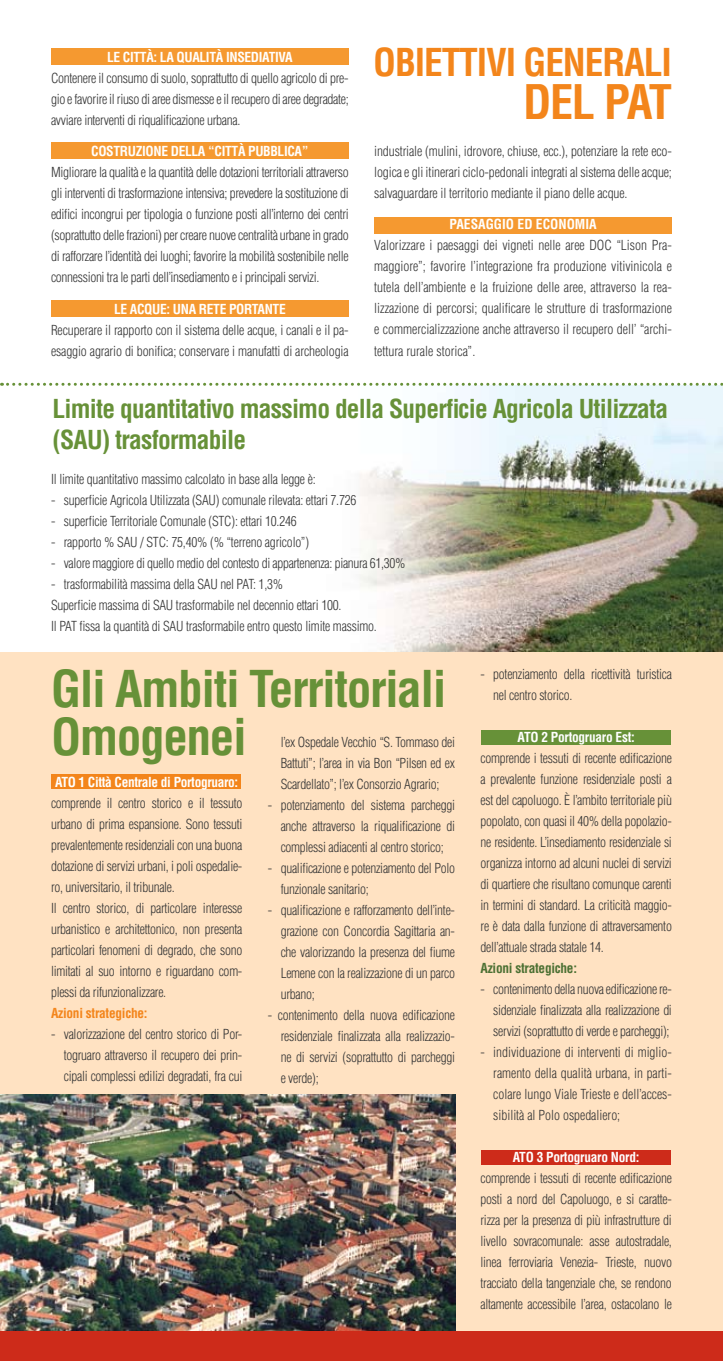
<style>
.page{position:relative;width:723px;height:1361px;background:#fff}
.page>*{position:absolute;margin:0;border:0;box-sizing:border-box;transform-origin:0 0}
.t1{font:700 condensed 49.5px/48px "Helvetica";letter-spacing:-.03em;color:#679138}
.t2{font:700 condensed 46.5px "Helvetica";letter-spacing:-.05em;color:#f3851b}
.t3{font:700 condensed 37.5px "Helvetica";letter-spacing:-.03em;color:#f3851b}
.t4{font:700 condensed 25.5px/30.6px "Helvetica";letter-spacing:-.03em;color:#679138}
.t5{font:300 condensed 13.5px/21px "Helvetica";letter-spacing:-.02em;color:#353535;text-align:justify}
.t6{font:700 condensed 13.5px "Helvetica";letter-spacing:-.025em;color:#fff}
.t7{font:700 condensed 13.5px "Helvetica";letter-spacing:-.02em;color:#f3851b}
.t8{font:700 condensed 13.5px "Helvetica";letter-spacing:-.02em;color:#4c7033}
</style>
<div class="page">
<img style="left:359px;top:386px;width:364px;height:266px">
<div style="left:374px;top:217px;width:298px;height:16px;background:#f59930"></div>
<div style="left:0;top:652px;width:723px;height:696px;background:#ffe2c2"></div>
<div style="left:51px;top:48px;width:298px;height:17px;background:#f59930"></div>
<div style="left:51px;top:142px;width:298px;height:17px;background:#f59930"></div>
<div style="left:51px;top:300px;width:298px;height:17px;background:#f59930"></div>
<svg style="left:2px;top:383px;width:721px;height:3px"></svg>
<img style="left:1px;top:1094px;width:454px;height:237px">
<div style="left:0;top:1331px;width:723px;height:30px;background:#cd2b1a"></div>
<div style="left:51px;top:774px;width:190px;height:15px;background:#f3851b"></div>
<div style="left:480px;top:730px;width:190px;height:15px;background:#679138"></div>
<div style="left:480px;top:1150px;width:190px;height:15px;background:#cd2b1a"></div>
<p class="t6" style="left:107px;top:49px;width:23px">Le città</p>
<p class="t6" style="left:153px;top:49px;width:31px">: la qualità</p>
<p class="t6" style="left:226px;top:49px;width:7px">insediativa</p>
<p class="t5" style="left:51px;top:67px;width:299px">Contenere il consumo di suolo, soprattutto di quello agricolo di pre&shy;gio e favorire il riuso di aree dismesse e il recupero di aree degradate; avviare interventi di riqualificazione urbana.</p>
<p class="t6" style="left:91px;top:143px;width:16px">Costruzione</p>
<p class="t6" style="left:171px;top:143px;width:8px">della</p>
<p class="t6" style="left:208px;top:143px;width:14px">“città</p>
<p class="t6" style="left:248px;top:143px;width:8px">pubblica</p>
<p class="t6" style="left:302px;top:143px;width:8px">”</p>
<p class="t5" style="left:51px;top:162px;width:299px">Migliorare la qualità e la quantità delle dotazioni territoriali attraverso gli interventi di trasformazione intensiva; prevedere la sostituzione di edifici incongrui per tipologia o funzione posti all’interno dei centri (soprattutto delle frazioni) per creare nuove centralità urbane in grado di rafforzare l’identità dei luoghi; favorire la mobilità sostenibile nelle connessioni tra le parti dell’insediamento e i principali servizi.</p>
<p class="t6" style="left:114px;top:301px;width:25px">Le acque</p>
<p class="t6" style="left:166px;top:301px;width:15px">: una</p>
<p class="t6" style="left:199px;top:301px;width:8px">rete</p>
<p class="t6" style="left:229px;top:301px;width:8px">portante</p>
<p class="t5" style="left:51px;top:319px;width:299px">Recuperare il rapporto con il sistema delle acque, i canali e il pa&shy;esaggio agrario di bonifica; conservare i manufatti di archeologia</p>
<h3 class="t3" style="left:373px;top:39px;width:300px">OBIETTIVI GENERALI</h3>
<h2 class="t2" style="left:523px;top:74px;width:150px">DEL PAT</h2>
<p class="t5" style="left:374px;top:140px;width:299px">industriale (mulini, idrovore, chiuse, ecc.), potenziare la rete eco&shy;logica e gli itinerari ciclo-pedonali integrati al sistema delle acque; salvaguardare il territorio mediante il piano delle acque.</p>
<p class="t6" style="left:449px;top:216px;width:16px">Paesaggio</p>
<p class="t6" style="left:517px;top:216px;width:27px">ed economia</p>
<p class="t5" style="left:374px;top:235px;width:299px">Valorizzare i paesaggi dei vigneti nelle aree DOC “Lison Pra&shy;maggiore”; favorire l’integrazione fra produzione vitivinicola e tutela dell’ambiente e la fruizione delle aree, attraverso la rea&shy;lizzazione di percorsi; qualificare le strutture di trasformazione e commercializzazione anche attraverso il recupero dell’ “archi&shy;tettura rurale storica”.</p>
<h3 class="t4" style="left:52px;top:393px;width:617px">Limite quantitativo massimo della Superficie Agricola Utilizzata (SAU) trasformabile</h3>
<p class="t5" style="left:51px;top:468px;width:266px">Il limite quantitativo massimo calcolato in base alla legge è:</p>
<p class="t5" style="left:51px;top:489px;width:307px">- superficie Agricola Utilizzata (SAU) comunale rilevata: ettari 7.726</p>
<p class="t5" style="left:51px;top:510px;width:247px">- superficie Territoriale Comunale (STC): ettari 10.246</p>
<p class="t5" style="left:51px;top:531px;width:260px">- rapporto % SAU / STC: 75,40% (% “terreno agricolo”)</p>
<p class="t5" style="left:51px;top:552px;width:356px">- valore maggiore di quello medio del contesto di appartenenza: pianura 61,30%</p>
<p class="t5" style="left:51px;top:573px;width:327px;text-align:left">- trasformabilità massima della SAU nel PAT: 1,3%<br>Superficie massima di SAU trasformabile nel decennio ettari 100.<br>Il PAT fissa la quantità di SAU trasformabile entro questo limite massimo.</p>
<h1 class="t1" style="left:51px;top:665px;width:397px">Gli Ambiti Territoriali<br>Omogenei</h1>
<p class="t5" style="left:281px;top:731px;width:176px">l’ex Ospedale Vecchio “S. Tommaso dei Battuti”; l’area in via Bon “Pilsen ed ex Scardellato”; l’ex Consorzio Agrario;</p>
<p class="t5" style="left:281px;top:794px;width:176px;text-indent:-13px">- potenziamento del sistema parcheggi anche attraverso la riqualificazione di complessi adiacenti al centro storico;</p>
<p class="t5" style="left:281px;top:857px;width:176px;text-indent:-13px">- qualificazione e potenziamento del Polo funzionale sanitario;</p>
<p class="t5" style="left:281px;top:899px;width:176px;text-indent:-13px">- qualificazione e rafforzamento dell’inte&shy;grazione con Concordia Sagittaria an&shy;che valorizzando la presenza del fiume Lemene con la realizzazione di un parco urbano;</p>
<p class="t5" style="left:281px;top:1004px;width:176px;text-indent:-13px">- contenimento della nuova edificazione residenziale finalizzata alla realizzazio&shy;ne di servizi (soprattutto di parcheggi e verde);</p>
<p class="t6" style="left:55px;top:773px;width:185px">ATO 1 Città Centrale di Portogruaro:</p>
<p class="t5" style="left:51px;top:792px;width:193px;text-align:left">comprende il centro storico e il tessuto urbano di prima espansione. Sono tessuti prevalentemente residenziali con una buona dotazione di servizi urbani, i poli ospedalie&shy;ro, universitario, il tribunale.<br>Il centro storico, di particolare interesse urbanistico e architettonico, non presenta particolari fenomeni di degrado, che sono limitati al suo intorno e riguardano com&shy;plessi da rifunzionalizzare.</p>
<p class="t7" style="left:51px;top:1004px;width:98px">Azioni strategiche:</p>
<p class="t5" style="left:64px;top:1023px;width:180px;text-indent:-13px">- valorizzazione del centro storico di Por&shy;togruaro attraverso il recupero dei prin&shy;cipali complessi edilizi degradati, fra cui</p>
<p class="t5" style="left:493px;top:663px;width:180px;text-indent:-13px">- potenziamento della ricettività turistica nel centro storico.</p>
<p class="t6" style="left:517px;top:728px;width:119px">ATO 2 Portogruaro Est:</p>
<p class="t5" style="left:480px;top:747px;width:193px">comprende i tessuti di recente edificazione a prevalente funzione residenziale posti a est del capoluogo. È l’ambito territoriale più popolato, con quasi il 40% della popolazio&shy;ne residente. L’insediamento residenziale si organizza intorno ad alcuni nuclei di servizi di quartiere che risultano comunque carenti in termini di standard. La criticità maggio&shy;re è data dalla funzione di attraversamento dell’attuale strada statale 14.</p>
<p class="t8" style="left:480px;top:959px;width:98px">Azioni strategiche:</p>
<p class="t5" style="left:493px;top:978px;width:180px;text-indent:-13px">- contenimento della nuova edificazione re&shy;sidenziale finalizzata alla realizzazione di servizi (soprattutto di verde e parcheggi);</p>
<p class="t5" style="left:493px;top:1041px;width:180px;text-indent:-13px">- individuazione di interventi di miglio&shy;ramento della qualità urbana, in parti&shy;colare lungo Viale Trieste e dell’acces&shy;sibilità al Polo ospedaliero;</p>
<p class="t6" style="left:513px;top:1148px;width:128px">ATO 3 Portogruaro Nord:</p>
<p class="t5" style="left:480px;top:1167px;width:193px">comprende i tessuti di recente edificazione posti a nord del Capoluogo, e si caratte&shy;rizza per la presenza di più infrastrutture di livello sovracomunale: asse autostradale, linea ferroviaria Venezia- Trieste, nuovo tracciato della tangenziale che, se rendono altamente accessibile l’area, ostacolano le</p>
</div>
